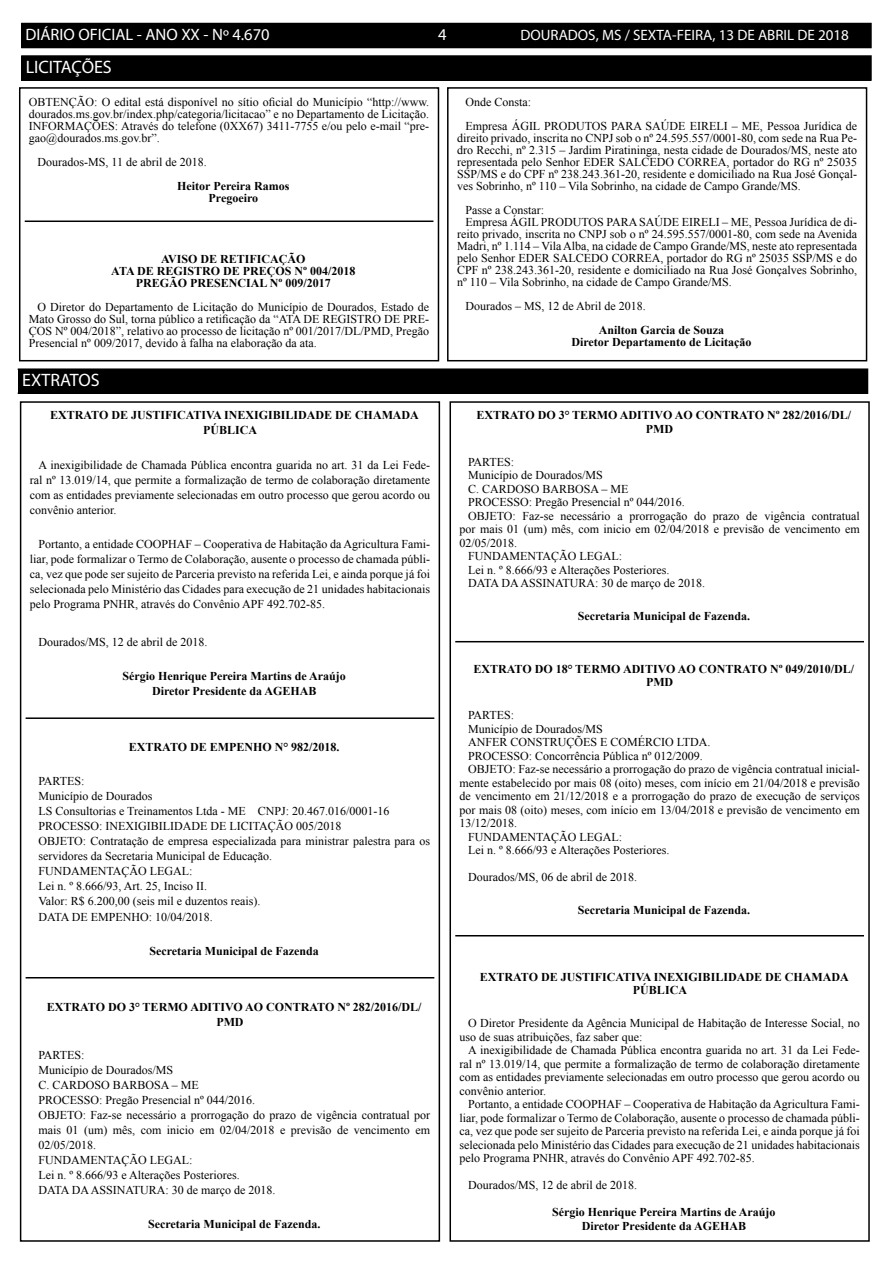
<style>
.page{position:relative;width:893px;height:1263px;background:#fff}
.page>*{position:absolute;margin:0;border:0;box-sizing:border-box;transform-origin:0 0}
.t1{font:18px "Myriad Pro";color:#fff}
.t2{font:16.5px "Myriad Pro";color:#fff}
.t3{font:15px "Myriad Pro";color:#fff}
.t4{font:12px/15px "Times New Roman";color:#000;text-align:justify}
.t5{font:700 12px/13.5px "Times New Roman";color:#000}
</style>
<div class="page">
<div style="left:21px;top:24px;width:850px;height:24px;background:#000"></div>
<svg style="left:230px;top:22px;width:42px;height:1px"></svg>
<div style="left:20px;top:23px;width:852px;height:25px;border:2px solid #000"></div>
<hr style="left:26px;top:717px;width:408px;height:2px;background:#000">
<hr style="left:26px;top:977px;width:408px;height:1px;background:#000">
<div style="left:20px;top:401px;width:420px;height:841px;border:2px solid #000"></div>
<hr style="left:455px;top:641px;width:409px;height:1px;background:#000">
<hr style="left:455px;top:935px;width:409px;height:1px;background:#000">
<div style="left:449px;top:401px;width:421px;height:841px;border:2px solid #000"></div>
<div style="left:21px;top:56px;width:850px;height:24px;background:#000"></div>
<div style="left:20px;top:55px;width:852px;height:26px;border:2px solid #000"></div>
<div style="left:18px;top:369px;width:849px;height:24px;background:#000"></div>
<div style="left:17px;top:368px;width:851px;height:26px;border:2px solid #000"></div>
<hr style="left:25px;top:220px;width:408px;height:2px;background:#000">
<div style="left:19px;top:87px;width:420px;height:274px;border:2px solid #000"></div>
<div style="left:447px;top:87px;width:420px;height:274px;border:2px solid #000"></div>
<h2 class="t2" style="left:25px;top:24px;width:246px">DIÁRIO OFICIAL - ANO XX - Nº 4.670</h2>
<h2 class="t2" style="left:438px;top:24px;width:10px">4</h2>
<p class="t3" style="left:520px;top:25px;width:330px">DOURADOS, MS / SEXTA-FEIRA, 13 DE ABRIL DE 2018</p>
<h1 class="t1" style="left:26px;top:56px;width:88px">LICITAÇÕES</h1>
<p class="t4" style="left:29px;top:95px;width:402px;line-height:12px">OBTENÇÃO: O edital está disponível no sítio oficial do Município “http://www. dourados.ms.gov.br/index.php/categoria/licitacao” e no Departamento de Licitação.<br>INFORMAÇÕES: Através do telefone (0XX67) 3411-7755 e/ou pelo e-mail “pre&shy;gao@dourados.ms.gov.br”.</p>
<p class="t4" style="left:37px;top:154px;width:171px">Dourados-MS, 11 de abril de 2018.</p>
<p class="t5" style="left:177px;top:179px;width:114px;line-height:12px;text-align:center">Heitor Pereira Ramos<br>Pregoeiro</p>
<p class="t5" style="left:111px;top:253px;width:246px;line-height:12px;text-align:center">AVISO DE RETIFICAÇÃO<br>ATA DE REGISTRO DE PREÇOS Nº 004/2018<br>PREGÃO PRESENCIAL Nº 009/2017</p>
<p class="t4" style="left:29px;top:301px;width:402px;line-height:12px;text-indent:9px">O Diretor do Departamento de Licitação do Município de Dourados, Estado de Mato Grosso do Sul, torna público a retificação da “ATA DE REGISTRO DE PRE-ÇOS Nº 004/2018”, relativo ao processo de licitação nº 001/2017/DL/PMD, Pregão Presencial nº 009/2017, devido à falha na elaboração da ata.</p>
<h1 class="t1" style="left:22px;top:369px;width:79px">EXTRATOS</h1>
<p class="t5" style="left:203px;top:408px;width:217px;line-height:15px;text-indent:-153px">EXTRATO DE JUSTIFICATIVA INEXIGIBILIDADE DE CHAMADA<br>PÚBLICA</p>
<p class="t4" style="left:30px;top:457px;width:402px;text-indent:9px">A inexigibilidade de Chamada Pública encontra guarida no art. 31 da Lei Fede&shy;ral nº 13.019/14, que permite a formalização de termo de colaboração diretamente com as entidades previamente selecionadas em outro processo que gerou acordo ou convênio anterior.</p>
<p class="t4" style="left:30px;top:537px;width:402px;text-indent:9px">Portanto, a entidade COOPHAF – Cooperativa de Habitação da Agricultura Fami&shy;liar, pode formalizar o Termo de Colaboração, ausente o processo de chamada públi&shy;ca, vez que pode ser sujeito de Parceria previsto na referida Lei, e ainda porque já foi selecionada pelo Ministério das Cidades para execução de 21 unidades habitacionais pelo Programa PNHR, através do Convênio APF 492.702-85.</p>
<p class="t4" style="left:38px;top:634px;width:170px">Dourados/MS, 12 de abril de 2018.</p>
<p class="t5" style="left:123px;top:669px;width:225px;line-height:15px;text-align:center">Sérgio Henrique Pereira Martins de Araújo<br>Diretor Presidente da AGEHAB</p>
<p class="t5" style="left:129px;top:740px;width:212px">EXTRATO DE EMPENHO N° 982/2018.</p>
<p class="t4" style="left:38px;top:774px;width:393px;text-align:left">PARTES:<br>Município de Dourados<br>LS Consultorias e Treinamentos Ltda - ME CNPJ: 20.467.016/0001-16<br>PROCESSO: INEXIGIBILIDADE DE LICITAÇÃO 005/2018<br>OBJETO: Contratação de empresa especializada para ministrar palestra para os servidores da Secretaria Municipal de Educação.<br>FUNDAMENTAÇÃO LEGAL:<br>Lei n. º 8.666/93, Art. 25, Inciso II.<br>Valor: R$ 6.200,00 (seis mil e duzentos reais).<br>DATA DE EMPENHO: 10/04/2018.</p>
<p class="t5" style="left:150px;top:944px;width:171px">Secretaria Municipal de Fazenda</p>
<p class="t5" style="left:216px;top:999px;width:207px;line-height:15px;text-indent:-169px">EXTRATO DO 3° TERMO ADITIVO AO CONTRATO Nº 282/2016/DL/<br>PMD</p>
<p class="t4" style="left:38px;top:1047px;width:393px;text-align:left">PARTES:<br>Município de Dourados/MS<br>C. CARDOSO BARBOSA – ME<br>PROCESSO: Pregão Presencial nº 044/2016.<br>OBJETO: Faz-se necessário a prorrogação do prazo de vigência contratual por mais 01 (um) mês, com inicio em 02/04/2018 e previsão de vencimento em 02/05/2018.<br>FUNDAMENTAÇÃO LEGAL:<br>Lei n. º 8.666/93 e Alterações Posteriores.<br>DATA DA ASSINATURA: 30 de março de 2018.</p>
<p class="t5" style="left:148px;top:1217px;width:174px">Secretaria Municipal de Fazenda.</p>
<p class="t4" style="left:466px;top:89px;width:393px;line-height:24px">Onde Consta:<br>Empresa ÁGIL PRODUTOS PARA SAÚDE EIRELI – ME, Pessoa Jurídica de</p>
<p class="t4" style="left:457px;top:131px;width:402px;line-height:12px">direito privado, inscrita no CNPJ sob o nº 24.595.557/0001-80, com sede na Rua Pe&shy;dro Recchi, nº 2.315 – Jardim Piratininga, nesta cidade de Dourados/MS, neste ato representada pelo Senhor EDER SALCEDO CORREA, portador do RG nº 25035<br>SSP/MS e do CPF nº 238.243.361-20, residente e domiciliado na Rua José Gonçal&shy;ves Sobrinho, nº 110 – Vila Sobrinho, na cidade de Campo Grande/MS.</p>
<p class="t4" style="left:466px;top:202px;width:80px">Passe a Constar:</p>
<p class="t4" style="left:466px;top:214px;width:393px">Empresa ÁGIL PRODUTOS PARA SAÚDE EIRELI – ME, Pessoa Jurídica de di-</p>
<p class="t4" style="left:457px;top:226px;width:402px">reito privado, inscrita no CNPJ sob o nº 24.595.557/0001-80, com sede na Avenida</p>
<p class="t4" style="left:457px;top:238px;width:402px">Madri, nº 1.114 – Vila Alba, na cidade de Campo Grande/MS, neste ato representada</p>
<p class="t4" style="left:457px;top:250px;width:402px">pelo Senhor EDER SALCEDO CORREA, portador do RG nº 25035 SSP/MS e do</p>
<p class="t4" style="left:457px;top:262px;width:402px">CPF nº 238.243.361-20, residente e domiciliado na Rua José Gonçalves Sobrinho,</p>
<p class="t4" style="left:457px;top:274px;width:276px">nº 110 – Vila Sobrinho, na cidade de Campo Grande/MS.</p>
<p class="t4" style="left:466px;top:298px;width:182px">Dourados – MS, 12 de Abril de 2018.</p>
<p class="t5" style="left:571px;top:323px;width:181px;line-height:12px;text-align:center">Anilton Garcia de Souza<br>Diretor Departamento de Licitação</p>
<p class="t5" style="left:646px;top:408px;width:207px;text-indent:-169px">EXTRATO DO 3° TERMO ADITIVO AO CONTRATO Nº 282/2016/DL/<br>PMD</p>
<p class="t4" style="left:468px;top:454px;width:48px">PARTES:</p>
<p class="t4" style="left:468px;top:468px;width:136px">Município de Dourados/MS</p>
<p class="t4" style="left:468px;top:481px;width:162px">C. CARDOSO BARBOSA – ME</p>
<p class="t4" style="left:468px;top:495px;width:218px">PROCESSO: Pregão Presencial nº 044/2016.</p>
<p class="t4" style="left:468px;top:508px;width:393px">OBJETO: Faz-se necessário a prorrogação do prazo de vigência contratual</p>
<p class="t4" style="left:459px;top:522px;width:402px">por mais 01 (um) mês, com inicio em 02/04/2018 e previsão de vencimento em</p>
<p class="t4" style="left:459px;top:535px;width:59px">02/05/2018.</p>
<p class="t4" style="left:468px;top:549px;width:156px">FUNDAMENTAÇÃO LEGAL:</p>
<p class="t4" style="left:468px;top:562px;width:203px">Lei n. º 8.666/93 e Alterações Posteriores.</p>
<p class="t4" style="left:468px;top:576px;width:239px">DATA DA ASSINATURA: 30 de março de 2018.</p>
<p class="t5" style="left:578px;top:609px;width:174px">Secretaria Municipal de Fazenda.</p>
<p class="t5" style="left:646px;top:662px;width:210px;text-indent:-172px">EXTRATO DO 18° TERMO ADITIVO AO CONTRATO Nº 049/2010/DL/<br>PMD</p>
<p class="t4" style="left:468px;top:708px;width:48px">PARTES:</p>
<p class="t4" style="left:468px;top:721px;width:136px">Município de Dourados/MS</p>
<p class="t4" style="left:468px;top:735px;width:244px">ANFER CONSTRUÇÕES E COMÉRCIO LTDA.</p>
<p class="t4" style="left:468px;top:748px;width:236px">PROCESSO: Concorrência Pública nº 012/2009.</p>
<p class="t4" style="left:468px;top:762px;width:393px">OBJETO: Faz-se necessário a prorrogação do prazo de vigência contratual inicial-</p>
<p class="t4" style="left:459px;top:775px;width:402px">mente estabelecido por mais 08 (oito) meses, com início em 21/04/2018 e previsão</p>
<p class="t4" style="left:459px;top:789px;width:402px">de vencimento em 21/12/2018 e a prorrogação do prazo de execução de serviços</p>
<p class="t4" style="left:459px;top:802px;width:402px">por mais 08 (oito) meses, com início em 13/04/2018 e previsão de vencimento em</p>
<p class="t4" style="left:459px;top:816px;width:59px">13/12/2018.</p>
<p class="t4" style="left:468px;top:829px;width:156px">FUNDAMENTAÇÃO LEGAL:</p>
<p class="t4" style="left:468px;top:843px;width:203px">Lei n. º 8.666/93 e Alterações Posteriores.</p>
<p class="t4" style="left:468px;top:870px;width:170px">Dourados/MS, 06 de abril de 2018.</p>
<p class="t5" style="left:578px;top:903px;width:174px">Secretaria Municipal de Fazenda.</p>
<p class="t5" style="left:633px;top:969px;width:217px;text-indent:-153px">EXTRATO DE JUSTIFICATIVA INEXIGIBILIDADE DE CHAMADA<br>PÚBLICA</p>
<p class="t4" style="left:459px;top:1016px;width:402px;line-height:13.5px;text-indent:9px">O Diretor Presidente da Agência Municipal de Habitação de Interesse Social, no uso de suas atribuições, faz saber que:</p>
<p class="t4" style="left:459px;top:1043px;width:402px;line-height:13.5px;text-indent:9px">A inexigibilidade de Chamada Pública encontra guarida no art. 31 da Lei Fede&shy;ral nº 13.019/14, que permite a formalização de termo de colaboração diretamente com as entidades previamente selecionadas em outro processo que gerou acordo ou convênio anterior.</p>
<p class="t4" style="left:459px;top:1097px;width:402px;line-height:13.5px;text-indent:9px">Portanto, a entidade COOPHAF – Cooperativa de Habitação da Agricultura Fami&shy;liar, pode formalizar o Termo de Colaboração, ausente o processo de chamada públi&shy;ca, vez que pode ser sujeito de Parceria previsto na referida Lei, e ainda porque já foi selecionada pelo Ministério das Cidades para execução de 21 unidades habitacionais pelo Programa PNHR, através do Convênio APF 492.702-85.</p>
<p class="t4" style="left:468px;top:1177px;width:170px">Dourados/MS, 12 de abril de 2018.</p>
<p class="t5" style="left:552px;top:1205px;width:225px;text-align:center">Sérgio Henrique Pereira Martins de Araújo<br>Diretor Presidente da AGEHAB</p>
</div>
